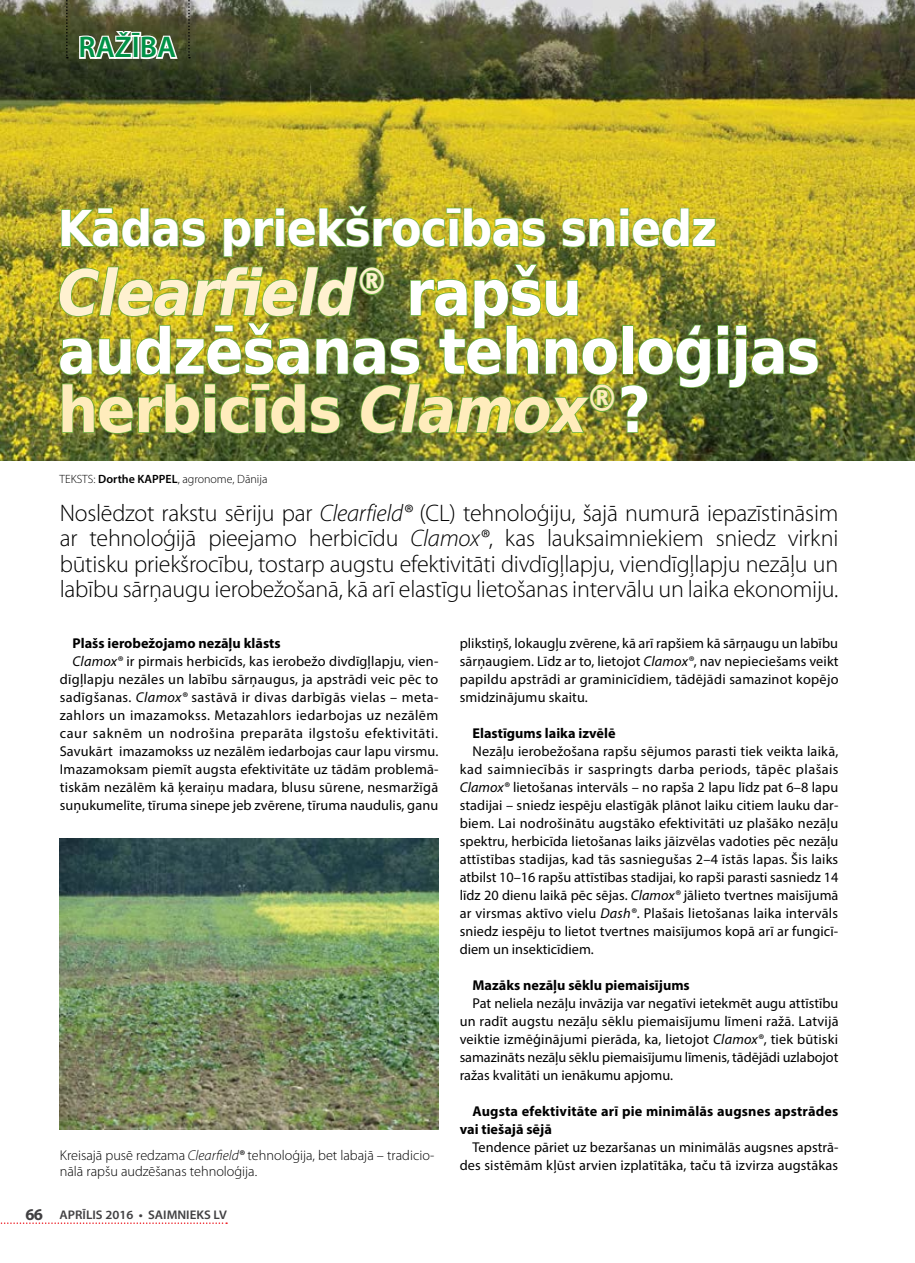
<style>
.page{position:relative;width:915px;height:1263px;background:#fff}
.page>*{position:absolute;margin:0;border:0;box-sizing:border-box;transform-origin:0 0}
.t1{font:700 63px/58.5px "DejaVu Sans Condensed";letter-spacing:-.02em;color:#fff}
.t2{font:700 49.5px "DejaVu Sans Condensed";letter-spacing:-.02em;color:#fff}
.t3{font:600 30px "Myriad Pro";color:#009247}
.t4{font:300 24px/25.5px "Myriad Pro";letter-spacing:-.01em;color:#000;text-align:justify}
.t5{font:14.25px/18px "Myriad Pro";letter-spacing:.01em;color:#000;text-align:justify}
.t6{font:700 14.25px/18px "Myriad Pro";color:#000}
.t7{font:14.25px "Myriad Pro";letter-spacing:.03em;color:#000}
.t8{font:300 14.25px/15.8px "Myriad Pro";color:#000}
.t9{font:14.25px "Myriad Pro";letter-spacing:.045em;color:#000}
.t10{font:600 12.6px "Myriad Pro";color:#414042;scale:1.04 1}
.t11{font:300 12px "Myriad Pro";color:#000}
.s1{font-style:italic;color:#fff1d0}
.s2{color:#ffecbc}
.s3{font-style:italic;color:#ffecbc}
.s4{font-weight:600}
.s5{font-style:italic}
.s6{font-weight:400;font-style:italic}
.s7{font-weight:700;font-size:16.5px}
</style>
<div class="page">
<img style="left:0;top:0;width:914px;height:461px">
<svg style="left:188px;top:0;width:2px;height:58px"></svg>
<svg style="left:66px;top:0;width:2px;height:58px"></svg>
<svg style="left:78px;top:16px;width:101px;height:45px"></svg>
<img style="left:58px;top:205px;width:760px;height:230px">
<img style="left:60px;top:839px;width:378px;height:290px">
<svg style="left:0;top:1222px;width:227px;height:2px"></svg>
<h3 class="t3" style="left:78px;top:28px;width:99px">RAŽĪBA</h3>
<h2 class="t2" style="left:58px;top:188px;width:660px">Kādas priekšrocības sniedz</h2>
<h1 class="t1" style="left:58px;top:262px;width:763px"><span class="s1">Clearfield</span><sup>®</sup> rapšu audzēšanas tehnoloģijas <span class="s2">herbicīds</span> <span class="s3">Clamox</span><sup>®</sup>?</h1>
<p class="t11" style="left:60px;top:472px;width:209px">TEKSTS: <span class="s4">Dorthe KAPPEL</span>, agronome, Dānija</p>
<p class="t4" style="left:60px;top:500px;width:779px">Noslēdzot rakstu sēriju par <span class="s5">Clearfield®</span> (CL) tehnoloģiju, šajā numurā iepazīstināsim ar tehnoloģijā pieejamo herbicīdu <span class="s5">Clamox®</span>, kas lauksaimniekiem sniedz virkni būtisku priekšrocību, tostarp augstu efektivitāti divdīgļlapju, viendīgļlapju nezāļu un labību sārņaugu ierobežošanā, kā arī elastīgu lietošanas intervālu un laika ekonomiju.</p>
<p class="t6" style="left:72px;top:634px;width:209px">Plašs ierobežojamo nezāļu klāsts</p>
<p class="t5" style="left:72px;top:652px;width:367px"><span class="s5">Clamox®</span> ir pirmais herbicīds, kas ierobežo divdīgļlapju, vien-</p>
<p class="t5" style="left:60px;top:670px;width:380px">dīgļlapju nezāles un labību sārņaugus, ja apstrādi veic pēc to</p>
<p class="t7" style="left:60px;top:688px;width:380px">sadīgšanas. <span class="s5">Clamox®</span> sastāvā ir divas darbīgās vielas – meta-</p>
<p class="t7" style="left:60px;top:706px;width:380px">zahlors un imazamokss. Metazahlors iedarbojas uz nezālēm</p>
<p class="t9" style="left:60px;top:724px;width:380px">caur saknēm un nodrošina preparāta ilgstošu efektivitāti.</p>
<p class="t5" style="left:60px;top:742px;width:380px">Savukārt imazamokss uz nezālēm iedarbojas caur lapu virsmu.</p>
<p class="t5" style="left:60px;top:760px;width:380px">Imazamoksam piemīt augsta efektivitāte uz tādām problemā-</p>
<p class="t5" style="left:60px;top:778px;width:380px">tiskām nezālēm kā ķeraiņu madara, blusu sūrene, nesmaržīgā</p>
<p class="t5" style="left:60px;top:796px;width:380px">suņukumelīte, tīruma sinepe jeb zvērene, tīruma naudulis, ganu</p>
<p class="t5" style="left:459px;top:634px;width:380px">plikstiņš, lokaugļu zvērene, kā arī rapšiem kā sārņaugu un labību sārņaugiem. Līdz ar to, lietojot <span class="s5">Clamox®</span>, nav nepieciešams veikt papildu apstrādi ar graminicīdiem, tādējādi samazinot kopējo smidzinājumu skaitu.</p>
<p class="t6" style="left:472px;top:724px;width:144px">Elastīgums laika izvēlē</p>
<p class="t5" style="left:459px;top:742px;width:380px;text-indent:13px">Nezāļu ierobežošana rapšu sējumos parasti tiek veikta laikā, kad saimniecībās ir saspringts darba periods, tāpēc plašais <span class="s5">Clamox®</span> lietošanas intervāls – no rapša 2 lapu līdz pat 6–8 lapu stadijai – sniedz iespēju elastīgāk plānot laiku citiem lauku dar&shy;biem. Lai nodrošinātu augstāko efektivitāti uz plašāko nezāļu spektru, herbicīda lietošanas laiks jāizvēlas vadoties pēc nezāļu attīstības stadijas, kad tās sasniegušas 2–4 īstās lapas. Šis laiks atbilst 10–16 rapšu attīstības stadijai, ko rapši parasti sasniedz 14 līdz 20 dienu laikā pēc sējas. <span class="s5">Clamox®</span> jālieto tvertnes maisījumā ar virsmas aktīvo vielu <span class="s5">Dash®</span>. Plašais lietošanas laika intervāls sniedz iespēju to lietot tvertnes maisījumos kopā arī ar fungicī&shy;diem un insekticīdiem.</p>
<p class="t6" style="left:472px;top:976px;width:219px">Mazāks nezāļu sēklu piemaisījums</p>
<p class="t5" style="left:459px;top:994px;width:380px;text-indent:13px">Pat neliela nezāļu invāzija var negatīvi ietekmēt augu attīstību un radīt augstu nezāļu sēklu piemaisījumu līmeni ražā. Latvijā veiktie izmēģinājumi pierāda, ka, lietojot <span class="s5">Clamox®</span>, tiek būtiski samazināts nezāļu sēklu piemaisījumu līmenis, tādējādi uzlabojot ražas kvalitāti un ienākumu apjomu.</p>
<p class="t6" style="left:459px;top:1102px;width:380px;text-indent:13px">Augsta efektivitāte arī pie minimālās augsnes apstrādes vai tiešajā sējā</p>
<p class="t5" style="left:459px;top:1138px;width:380px;text-align:right">Tendence pāriet uz bezaršanas un minimālās augsnes apstrā&shy;des sistēmām kļūst arvien izplatītāka, taču tā izvirza augstākas</p>
<p class="t8" style="left:60px;top:1147px;width:376px">Kreisajā pusē redzama <span class="s5">Clearfield</span><span class="s6">®</span> tehnoloģija, bet labajā – tradicio&shy;nālā rapšu audzēšanas tehnoloģija.</p>
<p class="t10" style="left:26px;top:1207px;width:195px"><span class="s7">66</span> APRĪLIS 2016 • SAIMNIEKS LV</p>
</div>
